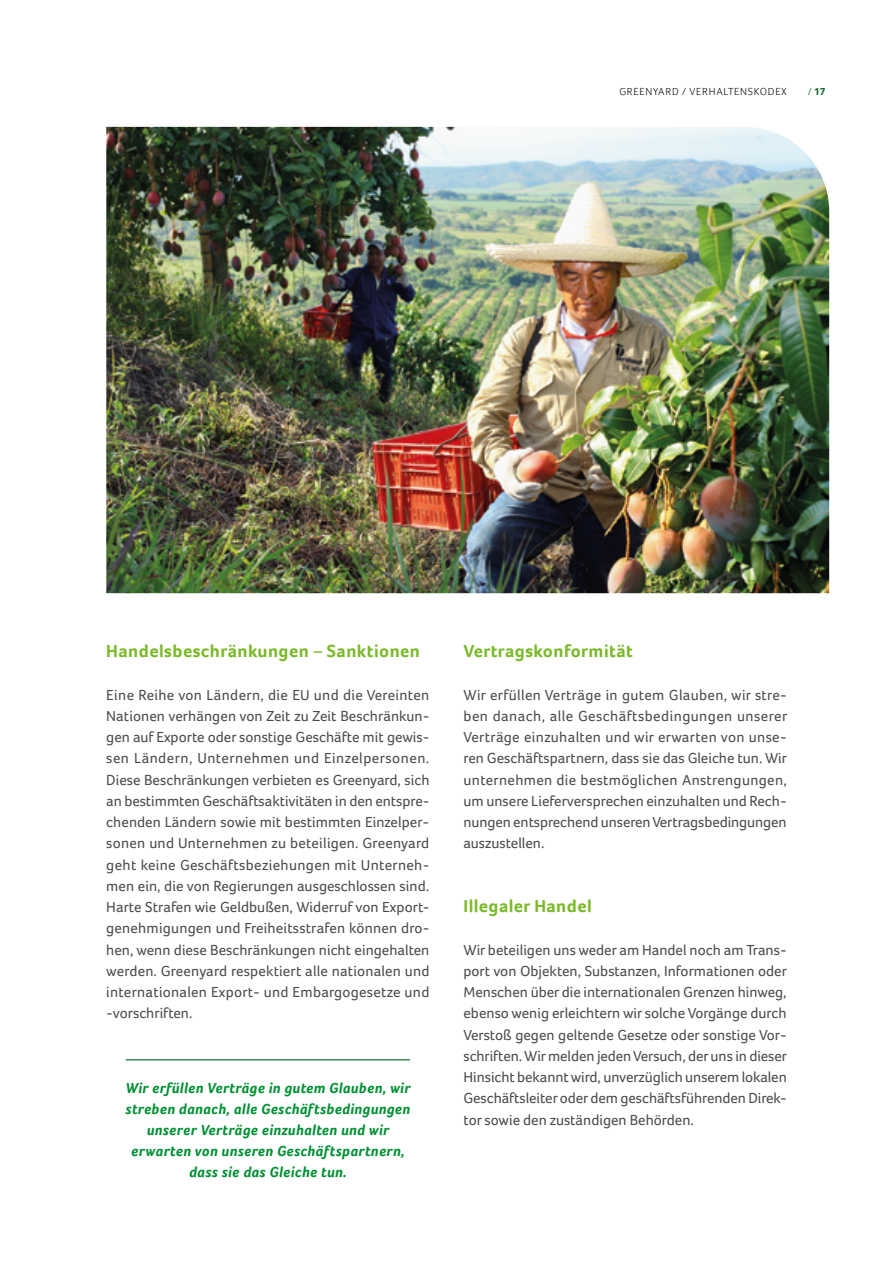
<style>
.page{position:relative;width:893px;height:1263px;background:#fff}
.page>*{position:absolute;margin:0;border:0;box-sizing:border-box;transform-origin:0 0}
.t1{font:700 18px "Foco";letter-spacing:.025em;color:#7ab929}
.t2{font:15px/21.3px "Foco";color:#4a4a49;text-align:justify}
.t3{font:italic 700 15px/21px "Foco";letter-spacing:.025em;color:#009134;text-align:center}
.t4{font:300 10.5px "Foco";letter-spacing:.075em;color:#000}
.t5{font:700 10.5px "Foco";color:#005f21}
.s1{font-weight:300}
</style>
<div class="page">
<img style="left:106px;top:127px;width:723px;height:466px">
<hr style="left:126px;top:1059px;width:284px;height:1px;background:#005f21">
<p class="t4" style="left:619px;top:85px;width:169px">GREENYARD / VERHALTENSKODEX</p>
<p class="t5" style="left:808px;top:84px;width:19px"><span class="s1">/</span> 17</p>
<p class="t1" style="left:106px;top:639px;width:315px">Handelsbeschränkungen – Sanktionen</p>
<p class="t2" style="left:106px;top:684px;width:325px">Eine Reihe von Ländern, die EU und die Vereinten Nationen verhängen von Zeit zu Zeit Beschränkun&shy;gen auf Exporte oder sonstige Geschäfte mit gewis&shy;sen Ländern, Unternehmen und Einzelpersonen.<br>Diese Beschränkungen verbieten es Greenyard, sich an bestimmten Geschäftsaktivitäten in den entspre&shy;chenden Ländern sowie mit bestimmten Einzelper&shy;sonen und Unternehmen zu beteiligen. Greenyard geht keine Geschäftsbeziehungen mit Unterneh&shy;men ein, die von Regierungen ausgeschlossen sind.<br>Harte Strafen wie Geldbußen, Widerruf von Export&shy;genehmigungen und Freiheitsstrafen können dro&shy;hen, wenn diese Beschränkungen nicht eingehalten werden. Greenyard respektiert alle nationalen und internationalen Export- und Embargogesetze und -vorschriften.</p>
<p class="t3" style="left:126px;top:1077px;width:286px">Wir erfüllen Verträge in gutem Glauben, wir streben danach, alle Geschäftsbedingungen unserer Verträge einzuhalten und wir erwarten von unseren Geschäftspartnern, dass sie das Gleiche tun.</p>
<p class="t1" style="left:463px;top:639px;width:171px">Vertragskonformität</p>
<p class="t2" style="left:463px;top:684px;width:325px">Wir erfüllen Verträge in gutem Glauben, wir stre&shy;ben danach, alle Geschäftsbedingungen unserer Verträge einzuhalten und wir erwarten von unse&shy;ren Geschäftspartnern, dass sie das Gleiche tun. Wir unternehmen die bestmöglichen Anstrengungen, um unsere Lieferversprechen einzuhalten und Rech&shy;nungen entsprechend unseren Vertragsbedingungen auszustellen.</p>
<p class="t1" style="left:463px;top:894px;width:130px">Illegaler Handel</p>
<p class="t2" style="left:463px;top:939px;width:325px">Wir beteiligen uns weder am Handel noch am Trans&shy;port von Objekten, Substanzen, Informationen oder Menschen über die internationalen Grenzen hinweg, ebenso wenig erleichtern wir solche Vorgänge durch Verstoß gegen geltende Gesetze oder sonstige Vor&shy;schriften. Wir melden jeden Versuch, der uns in dieser Hinsicht bekannt wird, unverzüglich unserem lokalen Geschäftsleiter oder dem geschäftsführenden Direk&shy;tor sowie den zuständigen Behörden.</p>
</div>
